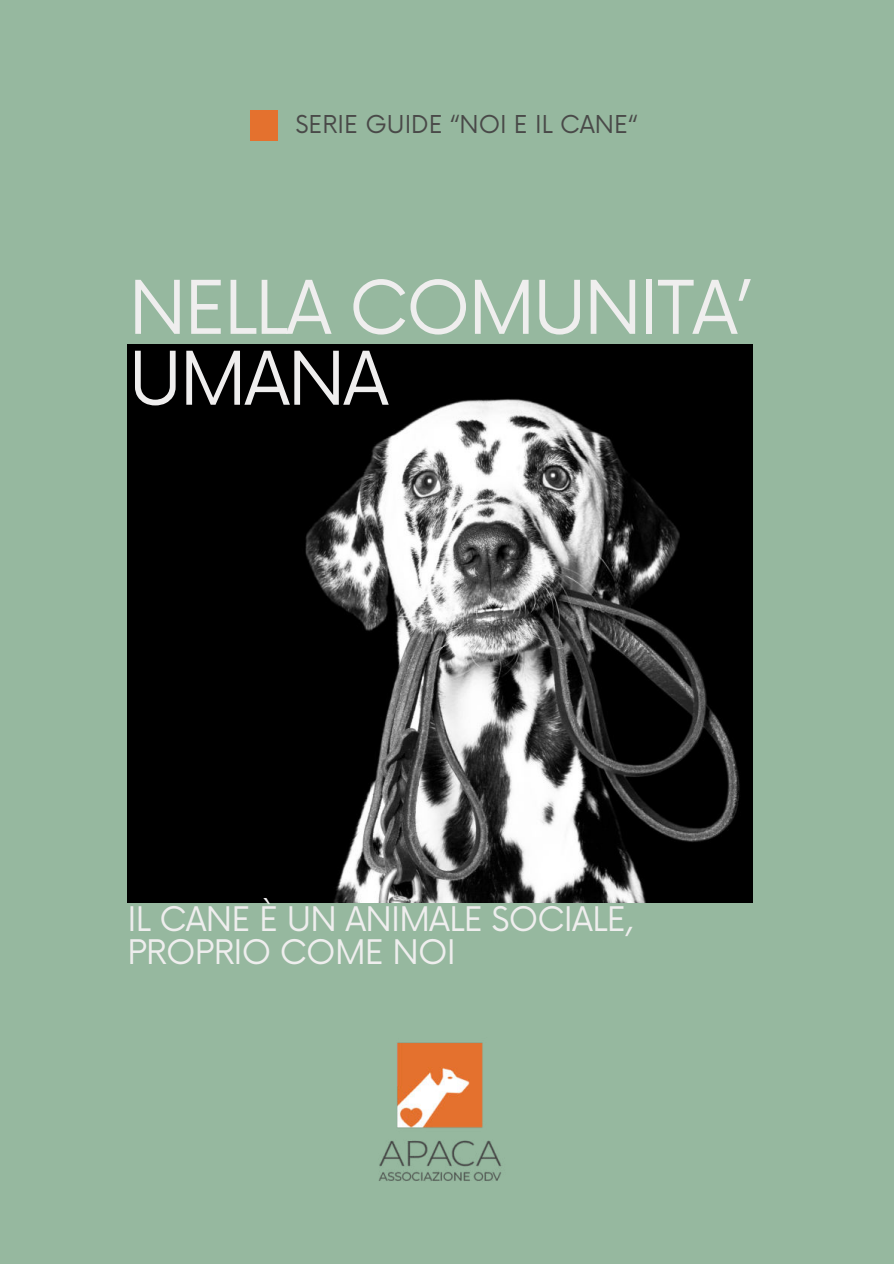
<style>
.page{position:relative;width:894px;height:1264px;background:#fff}
.page>*{position:absolute;margin:0;border:0;box-sizing:border-box;transform-origin:0 0}
.t1{font:72px/70.8px "Now";letter-spacing:-.03em;color:#efeeee}
.t2{font:33px/32.7px "Now";letter-spacing:-.025em;color:#efeeee}
.t3{font:24px "Now";color:#494948}
</style>
<div class="page">
<div style="left:0;top:0;width:893px;height:1263px;background:#96b89f"></div>
<img style="left:378px;top:1042px;width:124px;height:139px">
<div style="left:250px;top:110px;width:27px;height:30px;background:#e4712e"></div>
<img style="left:127px;top:345px;width:625px;height:557px">
<p class="t3" style="left:295px;top:105px;width:343px">SERIE GUIDE “NOI E IL CANE“</p>
<h1 class="t1" style="left:129px;top:267px;width:620px">NELLA COMUNITA’<br>UMANA</h1>
<p class="t2" style="left:127px;top:900px;width:506px">IL CANE È UN ANIMALE SOCIALE,<br>PROPRIO COME NOI</p>
</div>
